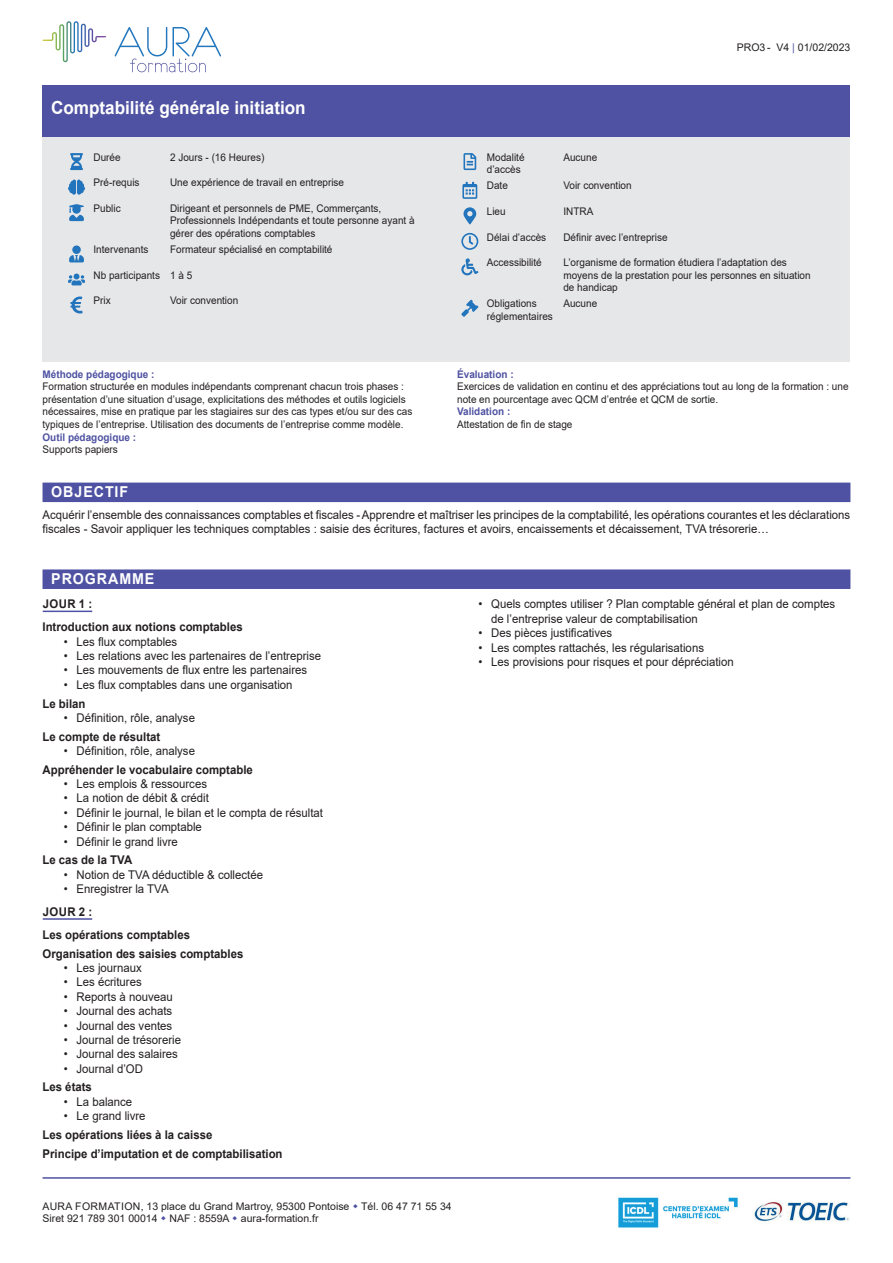
<style>
.page{position:relative;width:893px;height:1263px;background:#fff}
.page>*{position:absolute;margin:0;border:0;box-sizing:border-box;transform-origin:0 0}
.t1{font:700 18px "Arial";color:#fff;scale:.95 1}
.t2{font:700 15px "Arial";letter-spacing:.065em;color:#fff;scale:.95 1}
.t3{font:12px/14.4px "Arial";color:#231f20;scale:.95 1}
.t4{font:700 12px/23px "Arial";color:#231f20;scale:.95 1}
.t5{font:10.5px/12.6px "Arial";color:#231f20;scale:.95 1}
.t6{font:10.5px/12.6px "Arial";color:#231f20}
.t7{font:700 10.5px "Arial";color:#4f52a2;scale:.95 1}
.s1{color:#4f52a2}
</style>
<div class="page">
<hr style="left:43px;top:1177px;width:807px;height:2px;background:#4f52a2">
<div style="left:43px;top:483px;width:807px;height:19px;background:#4f52a2"></div>
<div style="left:43px;top:569px;width:807px;height:20px;background:#4f52a2"></div>
<div style="left:43px;top:136px;width:807px;height:225px;background:#e6e7e9"></div>
<img style="left:618px;top:1197px;width:120px;height:31px">
<img style="left:754px;top:1202px;width:95px;height:20px">
<svg style="left:43px;top:21px;width:63px;height:41px"></svg>
<svg style="left:115px;top:27px;width:106px;height:45px"></svg>
<div style="left:43px;top:85px;width:807px;height:51px;background:#4f52a2"></div>
<hr style="left:43px;top:611px;width:49px;height:1px;background:#4f52a2">
<hr style="left:43px;top:918px;width:49px;height:2px;background:#4f52a2">
<svg style="left:70px;top:153px;width:13px;height:17px"></svg>
<svg style="left:68px;top:180px;width:17px;height:15px"></svg>
<svg style="left:69px;top:204px;width:15px;height:17px"></svg>
<svg style="left:69px;top:245px;width:15px;height:17px"></svg>
<svg style="left:68px;top:274px;width:17px;height:11px"></svg>
<svg style="left:70px;top:296px;width:13px;height:17px"></svg>
<svg style="left:463px;top:153px;width:13px;height:17px"></svg>
<svg style="left:462px;top:182px;width:15px;height:17px"></svg>
<svg style="left:463px;top:207px;width:13px;height:17px"></svg>
<svg style="left:461px;top:233px;width:17px;height:17px"></svg>
<svg style="left:461px;top:258px;width:17px;height:17px"></svg>
<svg style="left:461px;top:300px;width:17px;height:17px"></svg>
<h1 class="t1" style="left:51px;top:95px;width:270px">Comptabilité générale initiation</h1>
<p class="t5" style="left:94px;top:151px;width:30px">Durée</p>
<p class="t5" style="left:170px;top:151px;width:101px">2 Jours - (16 Heures)</p>
<p class="t5" style="left:94px;top:176px;width:50px">Pré-requis</p>
<p class="t5" style="left:170px;top:176px;width:185px">Une expérience de travail en entreprise</p>
<p class="t5" style="left:94px;top:202px;width:30px">Public</p>
<p class="t5" style="left:170px;top:202px;width:259px">Dirigeant et personnels de PME, Commerçants,<br>Professionnels Indépendants et toute personne ayant à gérer des opérations comptables</p>
<p class="t5" style="left:94px;top:243px;width:59px">Intervenants</p>
<p class="t5" style="left:170px;top:243px;width:172px">Formateur spécialisé en comptabilité</p>
<p class="t5" style="left:94px;top:269px;width:105px">Nb participants 1 à 5</p>
<p class="t5" style="left:94px;top:294px;width:20px">Prix</p>
<p class="t5" style="left:170px;top:294px;width:73px">Voir convention</p>
<p class="t7" style="left:43px;top:366px;width:119px">Méthode pédagogique :</p>
<p class="t5" style="left:43px;top:380px;width:391px">Formation structurée en modules indépendants comprenant chacun trois phases : présentation d’une situation d’usage, explicitations des méthodes et outils logiciels nécessaires, mise en pratique par les stagiaires sur des cas types et/ou sur des cas typiques de l’entreprise. Utilisation des documents de l’entreprise comme modèle.</p>
<p class="t7" style="left:43px;top:429px;width:100px">Outil pédagogique :</p>
<p class="t5" style="left:43px;top:443px;width:81px">Supports papiers</p>
<p class="t2" style="left:51px;top:481px;width:83px">OBJECTIF</p>
<p class="t6" style="left:737px;top:41px;width:115px">PRO3 - V4 <span class="s1">|</span> 01/02/2023</p>
<p class="t5" style="left:487px;top:151px;width:41px">Modalité d’accès</p>
<p class="t5" style="left:563px;top:151px;width:37px">Aucune</p>
<p class="t5" style="left:487px;top:179px;width:24px">Date</p>
<p class="t5" style="left:563px;top:179px;width:73px">Voir convention</p>
<p class="t5" style="left:487px;top:205px;width:21px">Lieu</p>
<p class="t5" style="left:563px;top:205px;width:33px">INTRA</p>
<p class="t5" style="left:487px;top:230px;width:64px">Délai d’accès</p>
<p class="t5" style="left:563px;top:230px;width:111px">Définir avec l’entreprise</p>
<p class="t5" style="left:487px;top:256px;width:59px">Accessibilité</p>
<p class="t5" style="left:563px;top:256px;width:262px">L’organisme de formation étudiera l’adaptation des moyens de la prestation pour les personnes en situation de handicap</p>
<p class="t5" style="left:487px;top:297px;width:71px">Obligations réglementaires</p>
<p class="t5" style="left:563px;top:297px;width:37px">Aucune</p>
<p class="t7" style="left:457px;top:366px;width:61px">Évaluation :</p>
<p class="t5" style="left:457px;top:380px;width:414px">Exercices de validation en continu et des appréciations tout au long de la formation : une note en pourcentage avec QCM d’entrée et QCM de sortie.</p>
<p class="t7" style="left:457px;top:404px;width:58px">Validation :</p>
<p class="t5" style="left:457px;top:418px;width:123px">Attestation de fin de stage</p>
<p class="t3" style="left:43px;top:507px;width:852px">Acquérir l’ensemble des connaissances comptables et fiscales - Apprendre et maîtriser les principes de la comptabilité, les opérations courantes et les déclarations fiscales - Savoir appliquer les techniques comptables : saisie des écritures, factures et avoirs, encaissements et décaissement, TVA trésorerie…</p>
<p class="t2" style="left:51px;top:568px;width:110px">PROGRAMME</p>
<p class="t4" style="left:43px;top:593px;width:212px">JOUR 1 :<br>Introduction aux notions comptables</p>
<p class="t3" style="left:64px;top:634px;width:121px">• Les flux comptables</p>
<p class="t3" style="left:64px;top:648px;width:272px">• Les relations avec les partenaires de l’entreprise</p>
<p class="t3" style="left:64px;top:663px;width:258px">• Les mouvements de flux entre les partenaires</p>
<p class="t3" style="left:64px;top:677px;width:242px">• Les flux comptables dans une organisation</p>
<p class="t4" style="left:43px;top:692px;width:47px">Le bilan</p>
<p class="t3" style="left:64px;top:710px;width:140px">• Définition, rôle, analyse</p>
<p class="t4" style="left:43px;top:725px;width:126px">Le compte de résultat</p>
<p class="t3" style="left:64px;top:743px;width:140px">• Définition, rôle, analyse</p>
<p class="t4" style="left:43px;top:758px;width:223px">Appréhender le vocabulaire comptable</p>
<p class="t3" style="left:64px;top:776px;width:152px">• Les emplois &amp; ressources</p>
<p class="t3" style="left:64px;top:791px;width:154px">• La notion de débit &amp; crédit</p>
<p class="t3" style="left:64px;top:805px;width:274px">• Définir le journal, le bilan et le compta de résultat</p>
<p class="t3" style="left:64px;top:820px;width:147px">• Définir le plan comptable</p>
<p class="t3" style="left:64px;top:834px;width:122px">• Définir le grand livre</p>
<p class="t4" style="left:43px;top:849px;width:96px">Le cas de la TVA</p>
<p class="t3" style="left:64px;top:867px;width:211px">• Notion de TVA déductible &amp; collectée</p>
<p class="t3" style="left:64px;top:881px;width:112px">• Enregistrer la TVA</p>
<p class="t4" style="left:43px;top:900px;width:157px">JOUR 2 :<br>Les opérations comptables</p>
<p class="t4" style="left:43px;top:942px;width:213px">Organisation des saisies comptables</p>
<p class="t3" style="left:64px;top:960px;width:84px">• Les journaux</p>
<p class="t3" style="left:64px;top:975px;width:84px">• Les écritures</p>
<p class="t3" style="left:64px;top:989px;width:116px">• Reports à nouveau</p>
<p class="t3" style="left:64px;top:1004px;width:116px">• Journal des achats</p>
<p class="t3" style="left:64px;top:1018px;width:116px">• Journal des ventes</p>
<p class="t3" style="left:64px;top:1032px;width:125px">• Journal de trésorerie</p>
<p class="t3" style="left:64px;top:1047px;width:122px">• Journal des salaires</p>
<p class="t3" style="left:64px;top:1061px;width:85px">• Journal d’OD</p>
<p class="t4" style="left:43px;top:1076px;width:54px">Les états</p>
<p class="t3" style="left:64px;top:1094px;width:74px">• La balance</p>
<p class="t3" style="left:64px;top:1109px;width:88px">• Le grand livre</p>
<p class="t4" style="left:43px;top:1125px;width:254px;line-height:18.6px">Les opérations liées à la caisse<br>Principe d’imputation et de comptabilisation</p>
<p class="t6" style="left:43px;top:1200px;width:411px">AURA FORMATION, 13 place du Grand Martroy, 95300 Pontoise Tél. 06 47 71 55 34<br>Siret 921 789 301 00014 NAF : 8559A aura-formation.fr</p>
<p class="t3" style="left:491px;top:597px;width:364px;text-indent:-13px">• Quels comptes utiliser ? Plan comptable général et plan de comptes de l’entreprise valeur de comptabilisation</p>
<p class="t3" style="left:478px;top:626px;width:142px">• Des pièces justificatives</p>
<p class="t3" style="left:478px;top:640px;width:239px">• Les comptes rattachés, les régularisations</p>
<p class="t3" style="left:478px;top:654px;width:270px">• Les provisions pour risques et pour dépréciation</p>
</div>
